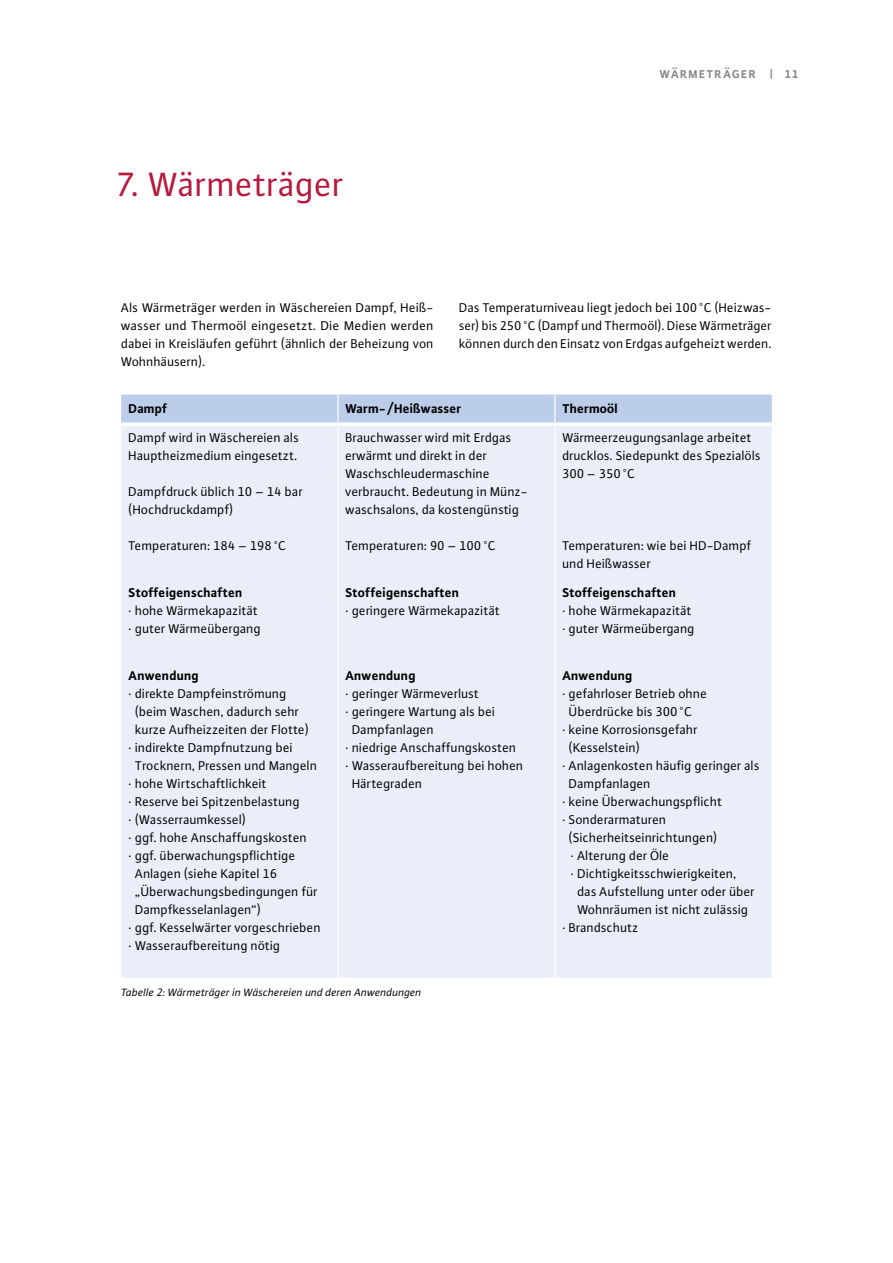
<style>
.page{position:relative;width:893px;height:1263px;background:#fff}
.page>*{position:absolute;margin:0;border:0;box-sizing:border-box;transform-origin:0 0}
.t1{font:36px "Plus Sans Normal";color:#b61a3d}
.t2{font:13.5px/18px "Plus Sans Normal";letter-spacing:.005em;color:#000}
.t3{font:700 13.5px "Plus Sans";letter-spacing:.01em;color:#000}
.t4{font:13.5px "Plus Sans Normal SC";letter-spacing:.005em;color:#000}
.t5{font:12px "Plus Sans Bold SC";letter-spacing:.115em;color:#868786}
.t6{font:italic 11.25px "Plus Sans Normal";letter-spacing:.005em;color:#000}
.s1{font-family:"Plus Sans Normal SC"}
.s2{font-family:"Plus Sans Normal"}
.s3{font-family:"Plus Sans Normal SC Italic";font-style:normal}
</style>
<div class="page">
<div style="left:121px;top:394px;width:651px;height:28px;background:#bccde9"></div>
<div style="left:121px;top:426px;width:651px;height:552px;background:#e9eef8"></div>
<svg style="left:121px;top:422px;width:216px;height:2px"></svg>
<svg style="left:339px;top:422px;width:215px;height:1px"></svg>
<svg style="left:555px;top:422px;width:217px;height:2px"></svg>
<hr style="left:337px;top:394px;width:2px;height:30px;background:#fff">
<hr style="left:554px;top:394px;width:1px;height:30px;background:#fff">
<hr style="left:554px;top:424px;width:1px;height:155px;background:#fff">
<hr style="left:554px;top:579px;width:1px;height:83px;background:#fff">
<hr style="left:554px;top:662px;width:1px;height:316px;background:#fff">
<hr style="left:337px;top:424px;width:2px;height:155px;background:#fff">
<hr style="left:337px;top:579px;width:2px;height:83px;background:#fff">
<hr style="left:337px;top:662px;width:2px;height:316px;background:#fff">
<h1 class="t1" style="left:117px;top:160px;width:229px"><span class="s1">7</span>. Wärmeträger</h1>
<p class="t5" style="left:660px;top:66px;width:140px">WÄRMETRÄGER | 11</p>
<p class="t2" style="left:121px;top:298px;width:314px;text-align:justify">Als Wärmeträger werden in Wäschereien Dampf, Heiß&shy;wasser und Thermoöl eingesetzt. Die Medien werden dabei in Kreisläufen geführt (ähnlich der Beheizung von Wohnhäusern).</p>
<p class="t2" style="left:459px;top:298px;width:314px;text-align:justify">Das Temperaturniveau liegt jedoch bei <span class="s1">100</span>°C (Heizwas&shy;ser) bis <span class="s1">250</span>°C (Dampf und Thermoöl). Diese Wärmeträger können durch den Einsatz von Erdgas aufgeheizt werden.</p>
<p class="t3" style="left:129px;top:399px;width:40px">Dampf</p>
<p class="t3" style="left:345px;top:399px;width:117px">Warm- / Heißwasser</p>
<p class="t3" style="left:562px;top:399px;width:57px">Thermoöl</p>
<p class="t2" style="left:129px;top:428px;width:172px">Dampf wird in Wäschereien als<br>Hauptheizmedium eingesetzt.</p>
<p class="t2" style="left:129px;top:482px;width:176px">Dampfdruck üblich <span class="s1">10</span> – <span class="s1">14</span> bar (Hochdruckdampf)</p>
<p class="t2" style="left:129px;top:536px;width:159px">Temperaturen: <span class="s1">184</span> – <span class="s1">198</span>°C</p>
<p class="t2" style="left:562px;top:428px;width:200px">Wärmeerzeugungsanlage arbeitet drucklos. Siedepunkt des Spezialöls</p>
<p class="t4" style="left:562px;top:465px;width:75px">300 <span class="s2">–</span> 350<span class="s2">°C</span></p>
<p class="t2" style="left:345px;top:428px;width:184px">Brauchwasser wird mit Erdgas erwärmt und direkt in der<br>Waschschleudermaschine verbraucht. Bedeutung in Münz&shy;waschsalons, da kostengünstig</p>
<p class="t2" style="left:345px;top:536px;width:152px">Temperaturen: <span class="s1">90</span> – <span class="s1">100</span>°C</p>
<p class="t2" style="left:562px;top:536px;width:191px">Temperaturen: wie bei HD-Dampf und Heißwasser</p>
<p class="t3" style="left:129px;top:584px;width:115px">Stoffeigenschaften</p>
<p class="t2" style="left:129px;top:601px;width:134px">· hohe Wärmekapazität · guter Wärmeübergang</p>
<p class="t3" style="left:345px;top:584px;width:115px">Stoffeigenschaften</p>
<p class="t2" style="left:345px;top:601px;width:156px">· geringere Wärmekapazität</p>
<p class="t3" style="left:562px;top:584px;width:115px">Stoffeigenschaften</p>
<p class="t2" style="left:562px;top:601px;width:134px">· hohe Wärmekapazität · guter Wärmeübergang</p>
<p class="t3" style="left:129px;top:666px;width:72px">Anwendung</p>
<p class="t2" style="left:129px;top:684px;width:160px">· direkte Dampfeinströmung</p>
<p class="t2" style="left:135px;top:702px;width:165px">(beim Waschen, dadurch sehr</p>
<p class="t2" style="left:135px;top:720px;width:175px">kurze Aufheizzeiten der Flotte)</p>
<p class="t2" style="left:129px;top:738px;width:166px">· indirekte Dampfnutzung bei</p>
<p class="t2" style="left:135px;top:756px;width:184px">Trocknern, Pressen und Mangeln</p>
<p class="t2" style="left:129px;top:774px;width:140px">· hohe Wirtschaftlichkeit</p>
<p class="t2" style="left:129px;top:792px;width:173px">· Reserve bei Spitzenbelastung</p>
<p class="t2" style="left:129px;top:810px;width:119px">· (Wasserraumkessel)</p>
<p class="t2" style="left:129px;top:828px;width:180px">· ggf. hohe Anschaffungskosten</p>
<p class="t2" style="left:129px;top:846px;width:168px">· ggf. überwachungspflichtige</p>
<p class="t2" style="left:135px;top:864px;width:144px">Anlagen (siehe Kapitel <span class="s1">16</span></p>
<p class="t2" style="left:135px;top:882px;width:184px">„Überwachungsbedingungen für</p>
<p class="t2" style="left:135px;top:900px;width:128px">Dampfkesselanlagen“)</p>
<p class="t2" style="left:129px;top:918px;width:194px">· ggf. Kesselwärter vorgeschrieben</p>
<p class="t2" style="left:129px;top:936px;width:153px">· Wasseraufbereitung nötig</p>
<p class="t3" style="left:345px;top:666px;width:72px">Anwendung</p>
<p class="t2" style="left:345px;top:684px;width:135px">· geringer Wärmeverlust</p>
<p class="t2" style="left:345px;top:702px;width:151px">· geringere Wartung als bei</p>
<p class="t2" style="left:352px;top:720px;width:83px">Dampfanlagen</p>
<p class="t2" style="left:345px;top:738px;width:172px">· niedrige Anschaffungskosten</p>
<p class="t2" style="left:345px;top:756px;width:179px">· Wasseraufbereitung bei hohen</p>
<p class="t2" style="left:352px;top:774px;width:72px">Härtegraden</p>
<p class="t3" style="left:562px;top:666px;width:72px">Anwendung</p>
<p class="t2" style="left:562px;top:684px;width:146px">· gefahrloser Betrieb ohne</p>
<p class="t2" style="left:569px;top:702px;width:125px">Überdrücke bis <span class="s1">300</span>°C</p>
<p class="t2" style="left:562px;top:720px;width:137px">· keine Korrosionsgefahr</p>
<p class="t2" style="left:569px;top:738px;width:73px">(Kesselstein)</p>
<p class="t2" style="left:562px;top:756px;width:199px">· Anlagenkosten häufig geringer als</p>
<p class="t2" style="left:569px;top:774px;width:83px">Dampfanlagen</p>
<p class="t2" style="left:562px;top:792px;width:161px">· keine Überwachungspflicht</p>
<p class="t2" style="left:562px;top:810px;width:105px">· Sonderarmaturen</p>
<p class="t2" style="left:569px;top:828px;width:150px">(Sicherheitseinrichtungen)</p>
<p class="t2" style="left:571px;top:846px;width:100px">· Alterung der Öle</p>
<p class="t2" style="left:571px;top:864px;width:167px">· Dichtigkeitsschwierigkeiten,</p>
<p class="t2" style="left:577px;top:882px;width:179px">das Aufstellung unter oder über</p>
<p class="t2" style="left:577px;top:900px;width:172px">Wohnräumen ist nicht zulässig</p>
<p class="t2" style="left:562px;top:918px;width:78px">· Brandschutz</p>
<p class="t6" style="left:121px;top:984px;width:302px">Tabelle <span class="s3">2</span>: Wärmeträger in Wäschereien und deren Anwendungen</p>
</div>
